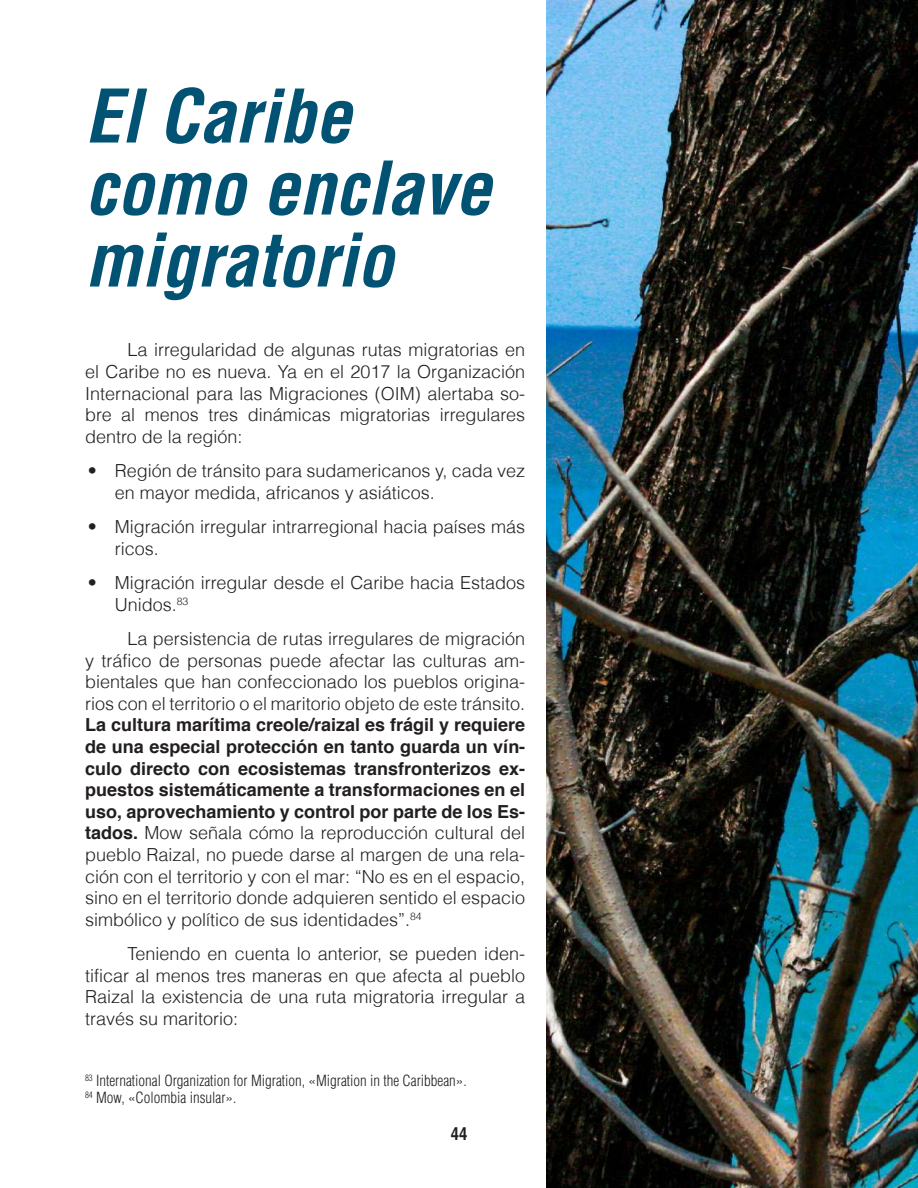
<style>
.page{position:relative;width:918px;height:1188px;background:#fff}
.page>*{position:absolute;margin:0;border:0;box-sizing:border-box;transform-origin:0 0}
.t1{font:italic 700 condensed 72px/72px "Helvetica CE";color:#025373}
.t2{font:300 18px/21.6px "Helvetica";color:#231f20;text-align:justify}
.t3{font:700 18px/21.6px "Helvetica";color:#231f20;text-align:justify}
.t4{font:700 condensed 18px "Helvetica CE";color:#231f20}
.t5{font:300 condensed 15px/16.5px "Helvetica";color:#231f20}
.s1{font-weight:300}
</style>
<div class="page">
<img style="left:547px;top:1px;width:371px;height:1187px">
<h1 class="t1" style="left:85px;top:80px;width:407px">El Caribe como enclave migratorio</h1>
<p class="t2" style="left:85px;top:339px;width:442px;text-indent:43px">La irregularidad de algunas rutas migratorias en el Caribe no es nueva. Ya en el 2017 la Organización Internacional para las Migraciones (OIM) alertaba so&shy;bre al menos tres dinámicas migratorias irregulares dentro de la región:</p>
<p class="t2" style="left:115px;top:460px;width:412px;text-indent:-27px">• Región de tránsito para sudamericanos y, cada vez en mayor medida, africanos y asiáticos.</p>
<p class="t2" style="left:115px;top:516px;width:412px;text-indent:-27px">• Migración irregular intrarregional hacia países más ricos.</p>
<p class="t2" style="left:115px;top:572px;width:412px;text-indent:-27px">• Migración irregular desde el Caribe hacia Estados<br>Unidos.<sup>83</sup></p>
<p class="t2" style="left:85px;top:628px;width:442px;text-indent:43px">La persistencia de rutas irregulares de migración y tráfico de personas puede afectar las culturas am&shy;bientales que han confeccionado los pueblos origina&shy;rios con el territorio o el maritorio objeto de este tránsito.</p>
<p class="t3" style="left:85px;top:715px;width:442px">La cultura marítima creole/raizal es frágil y requiere de una especial protección en tanto guarda un vín&shy;culo directo con ecosistemas transfronterizos ex&shy;puestos sistemáticamente a transformaciones en el uso, aprovechamiento y control por parte de los Es&shy;tados. <span class="s1">Mow señala cómo la reproducción cultural del pueblo Raizal, no puede darse al margen de una rela&shy;ción con el territorio y con el mar: “No es en el espacio, sino en el territorio donde adquieren sentido el espacio simbólico y político de sus identidades”.</span><sup>84</sup></p>
<p class="t2" style="left:85px;top:943px;width:442px;text-indent:43px">Teniendo en cuenta lo anterior, se pueden iden&shy;tificar al menos tres maneras en que afecta al pueblo Raizal la existencia de una ruta migratoria irregular a través su maritorio:</p>
<p class="t5" style="left:85px;top:1073px;width:383px"><sup>83</sup> International Organization for Migration, «Migration in the Caribbean».<br><sup>84</sup> Mow, «Colombia insular».</p>
<p class="t4" style="left:451px;top:1122px;width:18px">44</p>
</div>
